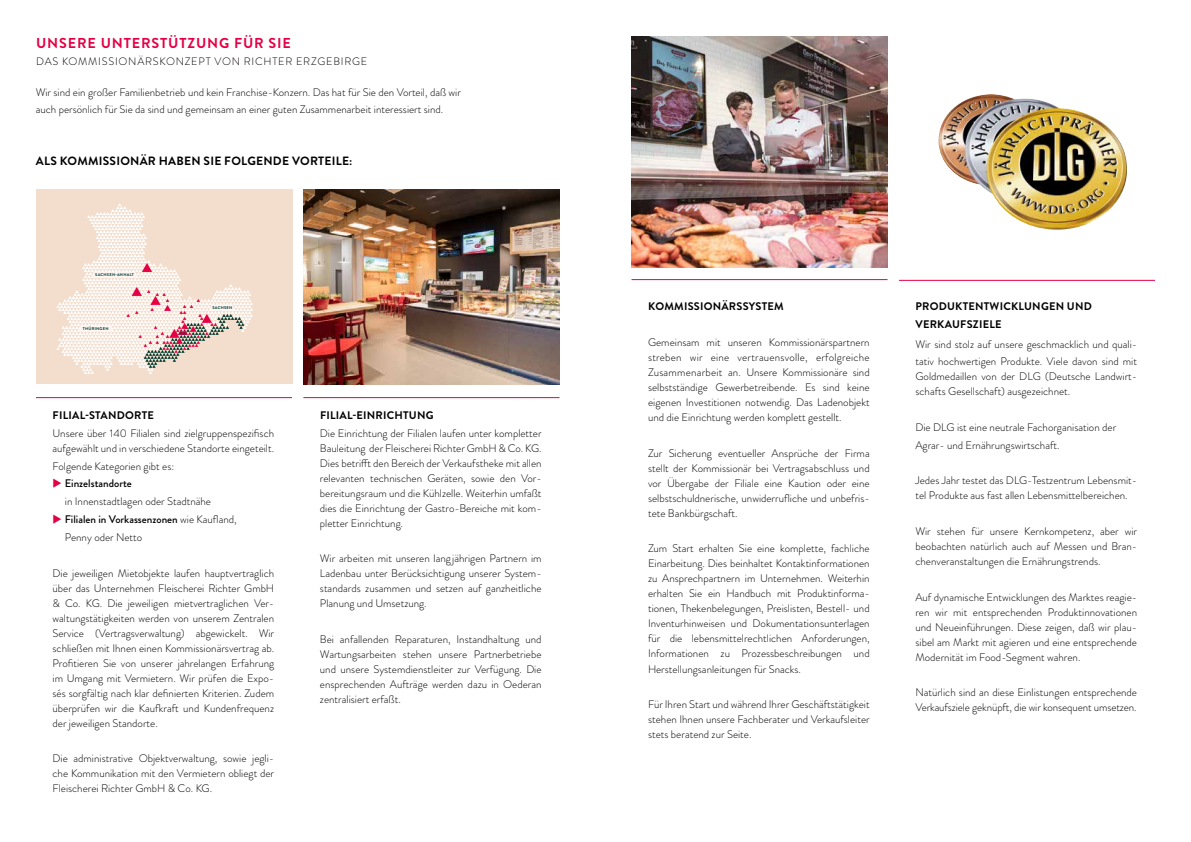
<style>
.page{position:relative;width:1191px;height:842px;background:#fff}
.page>*{position:absolute;margin:0;border:0;box-sizing:border-box;transform-origin:0 0}
.t1{font:700 14.4px "Brandon Grotesque";letter-spacing:.06em;color:#e50046}
.t2{font:700 12px "Brandon Grotesque";letter-spacing:.02em;color:#000}
.t3{font:300 11px/15px "Brandon Grotesque";color:#000;text-align:justify}
.t4{font:700 11px/17.8px "Brandon Grotesque";letter-spacing:.02em;color:#000}
.t5{font:300 10.8px "Brandon Grotesque";letter-spacing:.07em;color:#000}
.t6{font:700 4.1px "Brandon Grotesque";letter-spacing:.06em;color:#003a2f}
.s1{color:#e50046}
.s2{font-weight:500}
</style>
<div class="page">
<div style="left:36px;top:190px;width:256px;height:194px;background:#f3dece"></div>
<img style="left:303px;top:190px;width:256px;height:194px">
<img style="left:631px;top:36px;width:256px;height:231px">
<img style="left:938px;top:94px;width:189px;height:136px">
<hr style="left:36px;top:397px;width:256px;height:1px;background:#e50046">
<hr style="left:631px;top:279px;width:256px;height:1px;background:#e50046">
<hr style="left:303px;top:397px;width:256px;height:1px;background:#e50046">
<hr style="left:899px;top:280px;width:256px;height:1px;background:#e50046">
<svg style="left:56px;top:203px;width:197px;height:171px"></svg>
<h1 class="t1" style="left:36px;top:33px;width:256px">UNSERE UNTERSTÜTZUNG FÜR SIE</h1>
<p class="t5" style="left:36px;top:54px;width:333px">DAS KOMMISSIONÄRSKONZEPT VON RICHTER ERZGEBIRGE</p>
<p class="t3" style="left:36px;top:83px;width:427px;line-height:17.8px">Wir sind ein großer Familienbetrieb und kein Franchise-Konzern. Das hat für Sie den Vorteil, daß wir auch persönlich für Sie da sind und gemeinsam an einer guten Zusammenarbeit interessiert sind.</p>
<p class="t2" style="left:36px;top:153px;width:318px">ALS KOMMISSIONÄR HABEN SIE FOLGENDE VORTEILE:</p>
<p class="t6" style="left:95px;top:272px;width:40px">SACHSEN-ANHALT</p>
<p class="t6" style="left:83px;top:326px;width:27px">THÜRINGEN</p>
<p class="t6" style="left:212px;top:305px;width:21px">SACHSEN</p>
<p class="t4" style="left:53px;top:406px;width:103px">FILIAL-STANDORTE</p>
<p class="t3" style="left:53px;top:425px;width:223px">Unsere über 140 Filialen sind zielgruppenspezifisch aufgewählt und in verschiedene Standorte eingeteilt.</p>
<p class="t3" style="left:53px;top:458px;width:123px">Folgende Kategorien gibt es:</p>
<p class="t3" style="left:65px;top:475px;width:148px;line-height:17.8px;text-indent:-12px"><span class="s1">◆</span> <span class="s2">Einzelstandorte<br></span>in Innenstadtlagen oder Stadtnähe</p>
<p class="t3" style="left:65px;top:510px;width:173px;line-height:17.8px;text-indent:-12px"><span class="s1">◆</span> <span class="s2">Filialen in Vorkassenzonen</span> wie Kaufland,<br>Penny oder Netto</p>
<p class="t3" style="left:53px;top:565px;width:223px">Die jeweiligen Mietobjekte laufen hauptvertraglich über das Unternehmen Fleischerei Richter GmbH &amp; Co. KG. Die jeweiligen mietvertraglichen Ver&shy;waltungstätigkeiten werden von unserem Zentralen Service (Vertragsverwaltung) abgewickelt. Wir schließen mit Ihnen einen Kommissionärsvertrag ab.<br>Profitieren Sie von unserer jahrelangen Erfahrung im Umgang mit Vermietern. Wir prüfen die Expo&shy;sés sorgfältig nach klar definierten Kriterien. Zudem überprüfen wir die Kaufkraft und Kundenfrequenz der jeweiligen Standorte.</p>
<p class="t3" style="left:53px;top:751px;width:223px">Die administrative Objektverwaltung, sowie jegli&shy;che Kommunikation mit den Vermietern obliegt der Fleischerei Richter GmbH &amp; Co. KG.</p>
<p class="t4" style="left:320px;top:406px;width:115px">FILIAL-EINRICHTUNG</p>
<p class="t3" style="left:320px;top:425px;width:223px">Die Einrichtung der Filialen laufen unter kompletter Bauleitung der Fleischerei Richter GmbH &amp; Co. KG.<br>Dies betrifft den Bereich der Verkaufstheke mit allen relevanten technischen Geräten, sowie den Vor&shy;bereitungsraum und die Kühlzelle. Weiterhin umfaßt dies die Einrichtung der Gastro-Bereiche mit kom&shy;pletter Einrichtung.</p>
<p class="t3" style="left:320px;top:551px;width:223px">Wir arbeiten mit unseren lang jährigen Partnern im Ladenbau unter Berücksichtigung unserer System&shy;standards zusammen und setzen auf ganzheitliche Planung und Umsetzung.</p>
<p class="t3" style="left:320px;top:632px;width:223px">Bei anfallenden Reparaturen, Instandhaltung und Wartungsarbeiten stehen unsere Partnerbetriebe und unsere Systemdienstleiter zur Verfügung. Die ensprechenden Aufträge werden dazu in Oederan zentralisiert erfaßt.</p>
<p class="t4" style="left:648px;top:298px;width:137px">KOMMISSIONÄRSSYSTEM</p>
<p class="t3" style="left:648px;top:335px;width:223px">Gemeinsam mit unseren Kommissionärspartnern streben wir eine vertrauensvolle, erfolgreiche Zusammenarbeit an. Unsere Kommissionäre sind selbstständige Gewerbetreibende. Es sind keine eigenen Investitionen notwendig. Das Ladenobjekt und die Einrichtung werden komplett gestellt.</p>
<p class="t3" style="left:648px;top:445px;width:223px">Zur Sicherung eventueller Ansprüche der Firma stellt der Kommissionär bei Vertragsabschluss und vor Übergabe der Filiale eine Kaution oder eine selbstschuldnerische, unwiderrufliche und unbefris&shy;tete Bankbürgschaft.</p>
<p class="t3" style="left:648px;top:541px;width:223px">Zum Start erhalten Sie eine komplette, fachliche Einarbeitung. Dies beinhaltet Kontaktinformationen zu Ansprechpartnern im Unternehmen. Weiterhin erhalten Sie ein Handbuch mit Produktinforma&shy;tionen, Thekenbelegungen, Preislisten, Bestell- und Inventurhinweisen und Dokumentationsunterlagen für die lebensmittelrechtlichen Anforderungen, Informationen zu Prozessbeschreibungen und Herstellungsanleitungen für Snacks.</p>
<p class="t3" style="left:648px;top:697px;width:223px">Für Ihren Start und während Ihrer Geschäftstätigkeit stehen Ihnen unsere Fachberater und Verkaufsleiter stets beratend zur Seite.</p>
<p class="t4" style="left:915px;top:298px;width:178px">PRODUKTENTWICKLUNGEN UND<br>VERKAUFSZIELE</p>
<p class="t3" style="left:915px;top:336px;width:223px;line-height:17px">Wir sind stolz auf unsere geschmacklich und quali&shy;tativ hochwertigen Produkte. Viele davon sind mit</p>
<p class="t3" style="left:915px;top:369px;width:223px">Goldmedaillen von der DLG (Deutsche Landwirt&shy;schafts Gesellschaft) ausgezeichnet.</p>
<p class="t3" style="left:915px;top:418px;width:202px;line-height:17.8px">Die DLG ist eine neutrale Fachorganisation der<br>Agrar- und Ernährungswirtschaft.</p>
<p class="t3" style="left:915px;top:473px;width:223px">Jedes Jahr testet das DLG-Testzentrum Lebensmit&shy;tel Produkte aus fast allen Lebensmittelbereichen.</p>
<p class="t3" style="left:915px;top:524px;width:223px">Wir stehen für unsere Kernkompetenz, aber wir beobachten natürlich auch auf Messen und Bran&shy;chenveranstaltungen die Ernährungstrends.</p>
<p class="t3" style="left:915px;top:589px;width:223px">Auf dynamische Entwicklungen des Marktes reagie&shy;ren wir mit entsprechenden Produktinnovationen und Neueinführungen. Diese zeigen, daß wir plau&shy;sibel am Markt mit agieren und eine entsprechende Modernität im Food-Segment wahren.</p>
<p class="t3" style="left:915px;top:685px;width:223px">Natürlich sind an diese Einlistungen entsprechende<br>Verkaufsziele geknüpft, die wir konsequent umsetzen.</p>
</div>
